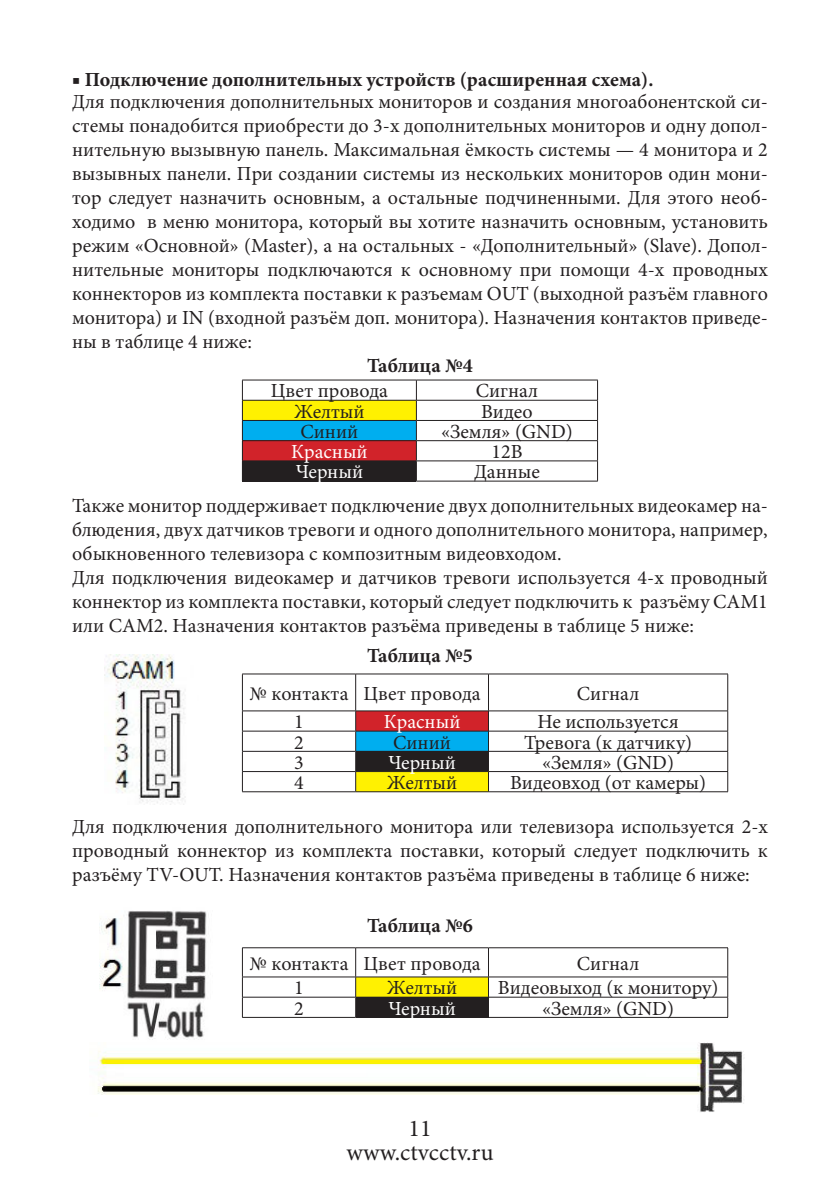
<style>
.page{position:relative;width:840px;height:1191px;background:#fff}
.page>*{position:absolute;margin:0;border:0;box-sizing:border-box;transform-origin:0 0}
.t1{font:24px/24px "Minion Pro";letter-spacing:.005em;color:#231f20;text-align:center}
.t2{font:20px/24px "Minion Pro";color:#231f20}
.t3{font:20px "Minion Pro";color:#fff}
.t4{font:700 20px "Minion Pro";color:#231f20}
.s1{font-weight:700}
</style>
<div class="page">
<div style="left:242px;top:400px;width:174px;height:20px;background:#fff101"></div>
<div style="left:242px;top:420px;width:174px;height:21px;background:#00aeef"></div>
<div style="left:242px;top:441px;width:174px;height:20px;background:#d1232a"></div>
<div style="left:242px;top:461px;width:174px;height:20px;background:#231f20"></div>
<hr style="left:242px;top:380px;width:174px;height:1px;background:#231f20">
<hr style="left:416px;top:380px;width:181px;height:1px;background:#231f20">
<hr style="left:242px;top:400px;width:174px;height:1px;background:#231f20">
<hr style="left:416px;top:400px;width:181px;height:1px;background:#231f20">
<hr style="left:242px;top:420px;width:174px;height:1px;background:#231f20">
<hr style="left:416px;top:420px;width:181px;height:1px;background:#231f20">
<hr style="left:242px;top:440px;width:174px;height:1px;background:#231f20">
<hr style="left:416px;top:440px;width:181px;height:1px;background:#231f20">
<hr style="left:242px;top:460px;width:174px;height:1px;background:#231f20">
<svg style="left:242px;top:380px;width:1px;height:81px"></svg>
<hr style="left:416px;top:460px;width:181px;height:1px;background:#231f20">
<svg style="left:416px;top:380px;width:1px;height:101px"></svg>
<svg style="left:597px;top:380px;width:1px;height:101px"></svg>
<hr style="left:242px;top:481px;width:174px;height:1px;background:#231f20">
<hr style="left:416px;top:481px;width:181px;height:1px;background:#231f20">
<div style="left:355px;top:711px;width:133px;height:20px;background:#d1232a"></div>
<div style="left:355px;top:731px;width:133px;height:20px;background:#00aeef"></div>
<div style="left:355px;top:751px;width:133px;height:20px;background:#231f20"></div>
<div style="left:355px;top:771px;width:133px;height:20px;background:#fff101"></div>
<hr style="left:242px;top:673px;width:113px;height:1px;background:#231f20">
<hr style="left:242px;top:674px;width:1px;height:36px;background:#231f20">
<hr style="left:355px;top:673px;width:133px;height:1px;background:#231f20">
<hr style="left:355px;top:674px;width:1px;height:36px;background:#231f20">
<hr style="left:488px;top:673px;width:239px;height:1px;background:#231f20">
<hr style="left:488px;top:674px;width:1px;height:36px;background:#231f20">
<hr style="left:727px;top:674px;width:1px;height:36px;background:#231f20">
<hr style="left:242px;top:710px;width:113px;height:1px;background:#231f20">
<hr style="left:355px;top:710px;width:133px;height:1px;background:#231f20">
<hr style="left:488px;top:710px;width:239px;height:1px;background:#231f20">
<hr style="left:242px;top:731px;width:113px;height:1px;background:#231f20">
<hr style="left:355px;top:731px;width:133px;height:1px;background:#231f20">
<hr style="left:488px;top:731px;width:239px;height:1px;background:#231f20">
<hr style="left:242px;top:751px;width:113px;height:1px;background:#231f20">
<hr style="left:488px;top:751px;width:239px;height:1px;background:#231f20">
<hr style="left:242px;top:771px;width:113px;height:1px;background:#231f20">
<svg style="left:242px;top:711px;width:1px;height:80px"></svg>
<hr style="left:355px;top:771px;width:133px;height:1px;background:#231f20">
<svg style="left:355px;top:711px;width:1px;height:80px"></svg>
<hr style="left:488px;top:771px;width:239px;height:1px;background:#231f20">
<svg style="left:488px;top:711px;width:1px;height:80px"></svg>
<svg style="left:727px;top:711px;width:1px;height:80px"></svg>
<hr style="left:242px;top:791px;width:113px;height:1px;background:#231f20">
<hr style="left:355px;top:791px;width:133px;height:1px;background:#231f20">
<hr style="left:488px;top:791px;width:239px;height:1px;background:#231f20">
<img style="left:104px;top:654px;width:81px;height:149px">
<img style="left:99px;top:911px;width:108px;height:129px">
<div style="left:355px;top:977px;width:133px;height:20px;background:#fff101"></div>
<div style="left:355px;top:997px;width:133px;height:20px;background:#231f20"></div>
<hr style="left:242px;top:947px;width:113px;height:1px;background:#231f20">
<hr style="left:355px;top:947px;width:133px;height:1px;background:#231f20">
<hr style="left:488px;top:947px;width:239px;height:1px;background:#231f20">
<hr style="left:242px;top:976px;width:113px;height:1px;background:#231f20">
<hr style="left:355px;top:976px;width:133px;height:1px;background:#231f20">
<hr style="left:488px;top:976px;width:239px;height:1px;background:#231f20">
<hr style="left:242px;top:996px;width:113px;height:1px;background:#231f20">
<svg style="left:242px;top:948px;width:1px;height:69px"></svg>
<hr style="left:355px;top:996px;width:133px;height:1px;background:#231f20">
<svg style="left:355px;top:948px;width:1px;height:69px"></svg>
<hr style="left:488px;top:996px;width:239px;height:1px;background:#231f20">
<svg style="left:488px;top:948px;width:1px;height:69px"></svg>
<svg style="left:727px;top:948px;width:1px;height:69px"></svg>
<hr style="left:242px;top:1017px;width:113px;height:1px;background:#231f20">
<hr style="left:355px;top:1017px;width:133px;height:1px;background:#231f20">
<hr style="left:488px;top:1017px;width:239px;height:1px;background:#231f20">
<img style="left:97px;top:1042px;width:647px;height:70px">
<p class="t2" style="left:72px;top:71px;width:697px;line-height:21.6px">■ <span class="s1">Подключение дополнительных устройств (расширенная схема).<br></span>Для подключения дополнительных мониторов и создания многоабонентской си-</p>
<p class="t2" style="left:72px;top:115px;width:697px;text-align:justify">стемы понадобится приобрести до 3-х дополнительных мониторов и одну допол&shy;нительную вызывную панель. Максимальная ёмкость системы — 4 монитора и 2 вызывных панели. При создании системы из нескольких мониторов один мони&shy;тор следует назначить основным, a остальные подчиненными. Для этого необ&shy;ходимо в меню монитора, который вы хотите назначить основным, установить режим «Основной» (Master), а на остальных - «Дополнительный» (Slave). Допол&shy;нительные мониторы подключаются к основному при помощи 4-х проводных коннекторов из комплекта поставки к разъемам OUT (выходной разъём главного монитора) и IN (входной разъём доп. монитора). Назначения контактов приведе&shy;ны в таблице 4 ниже:</p>
<p class="t2" style="left:270px;top:381px;width:119px">Цвет провода</p>
<p class="t2" style="left:475px;top:381px;width:64px">Сигнал</p>
<p class="t2" style="left:294px;top:401px;width:72px">Желтый</p>
<p class="t2" style="left:481px;top:401px;width:53px">Видео</p>
<p class="t2" style="left:300px;top:421px;width:59px">Синий</p>
<p class="t2" style="left:441px;top:421px;width:133px">«Земля» (GND)</p>
<p class="t3" style="left:291px;top:443px;width:78px">Красный</p>
<p class="t2" style="left:491px;top:441px;width:32px">12В</p>
<p class="t3" style="left:295px;top:464px;width:69px">Черный</p>
<p class="t4" style="left:367px;top:357px;width:107px">Таблица №4</p>
<p class="t2" style="left:72px;top:456px;width:697px;line-height:34px;text-indent:402px">Данные<br>Также монитор поддерживает подключение двух дополнительных видеокамер на-</p>
<p class="t2" style="left:72px;top:519px;width:697px">блюдения, двух датчиков тревоги и одного дополнительного монитора, например, обыкновенного телевизора с композитным видеовходом.<br>Для подключения видеокамер и датчиков тревоги используется 4-х проводный коннектор из комплекта поставки, который следует подключить к разъёму CAM1 или CAM2. Назначения контактов разъёма приведены в таблице 5 ниже:</p>
<p class="t4" style="left:367px;top:647px;width:107px">Таблица №5</p>
<p class="t2" style="left:249px;top:683px;width:232px">№ контакта Цвет провода</p>
<p class="t2" style="left:576px;top:683px;width:64px">Сигнал</p>
<p class="t2" style="left:294px;top:711px;width:11px">1</p>
<p class="t3" style="left:383px;top:714px;width:78px">Красный</p>
<p class="t2" style="left:537px;top:711px;width:143px">Не используется</p>
<p class="t2" style="left:294px;top:732px;width:11px">2</p>
<p class="t2" style="left:393px;top:732px;width:59px">Синий</p>
<p class="t2" style="left:524px;top:732px;width:169px">Тревога (к датчику)</p>
<p class="t2" style="left:294px;top:752px;width:11px">3</p>
<p class="t3" style="left:388px;top:754px;width:69px">Черный</p>
<p class="t2" style="left:542px;top:752px;width:133px">«Земля» (GND)</p>
<p class="t2" style="left:294px;top:772px;width:11px">4</p>
<p class="t2" style="left:386px;top:772px;width:72px">Желтый</p>
<p class="t2" style="left:510px;top:772px;width:197px">Видеовход (от камеры)</p>
<p class="t2" style="left:72px;top:816px;width:697px;text-align:justify">Для подключения дополнительного монитора или телевизора используется 2-х проводный коннектор из комплекта поставки, который следует подключить к разъёму TV-OUT. Назначения контактов разъёма приведены в таблице 6 ниже:</p>
<p class="t4" style="left:367px;top:917px;width:107px">Таблица №6</p>
<p class="t2" style="left:249px;top:953px;width:232px">№ контакта Цвет провода</p>
<p class="t2" style="left:576px;top:953px;width:64px">Сигнал</p>
<p class="t2" style="left:294px;top:977px;width:11px">1</p>
<p class="t2" style="left:386px;top:977px;width:72px">Желтый</p>
<p class="t2" style="left:497px;top:977px;width:222px">Видеовыход (к монитору)</p>
<p class="t2" style="left:294px;top:998px;width:11px">2</p>
<p class="t3" style="left:388px;top:1000px;width:69px">Черный</p>
<p class="t2" style="left:542px;top:998px;width:133px">«Земля» (GND)</p>
<p class="t1" style="left:346px;top:1118px;width:148px">11 www.ctvcctv.ru</p>
</div>
